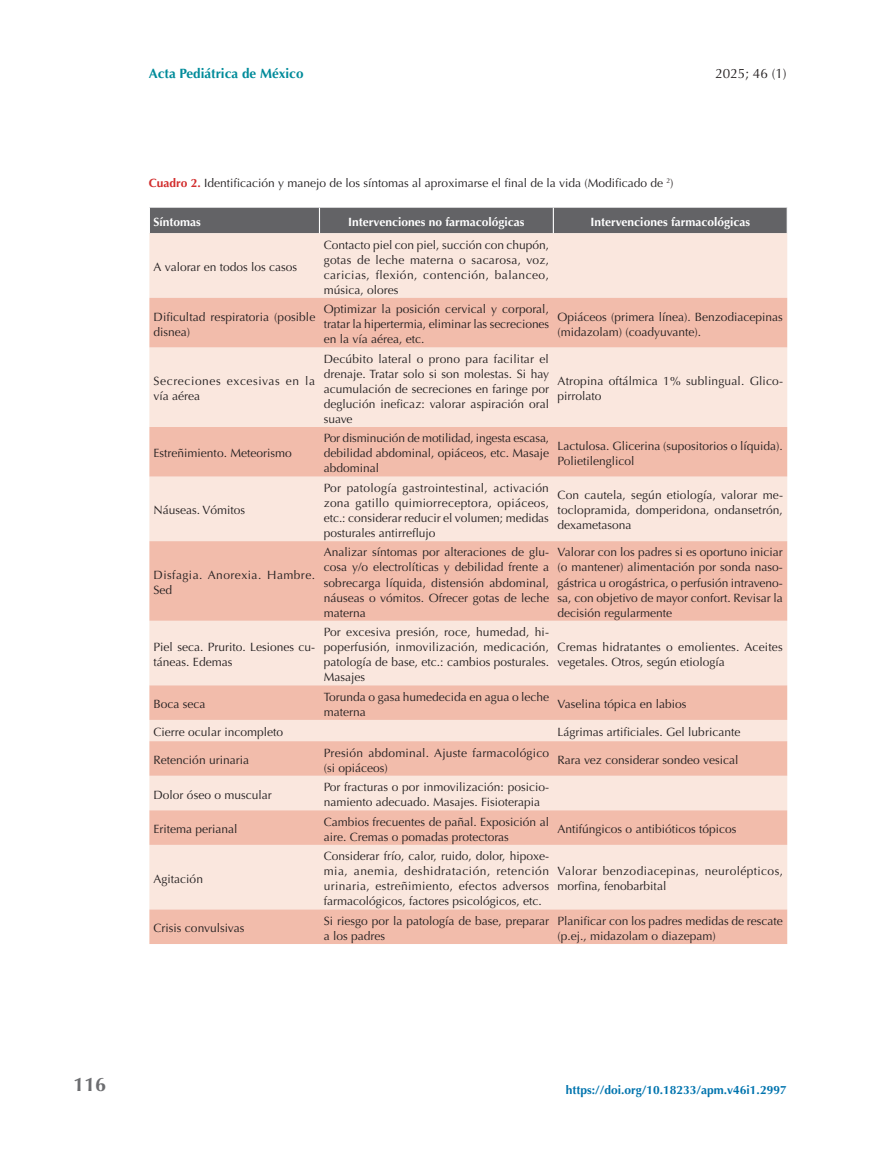
<style>
.page{position:relative;width:893px;height:1149px;background:#fff}
.page>*{position:absolute;margin:0;border:0;box-sizing:border-box;transform-origin:0 0}
.t1{font:700 19.5px "Optima";color:#6c6d70}
.t2{font:700 13.5px "Optima";color:#008b9a}
.t3{font:13.5px "Optima";color:#231f20}
.t4{font:12px/15px "Optima";color:#231f20}
.t5{font:700 12px "Optima";color:#fff}
.t6{font:12px/15px "Optima";letter-spacing:.03em;color:#231f20}
.t7{font:12px/15px "Optima";letter-spacing:.02em;color:#231f20}
.t8{font:700 12px "Optima";color:#0074ae}
.t9{font:12px/15px "Optima";letter-spacing:.05em;color:#231f20}
.t10{font:12px/15px "Optima";letter-spacing:.035em;color:#231f20}
.s1{font-weight:700;color:#d22e2e}
</style>
<div class="page">
<div style="left:149px;top:233px;width:638px;height:65px;background:#fae7de"></div>
<svg style="left:149px;top:298px;width:638px;height:645px;background:#f6d2c5"></svg>
<div style="left:150px;top:208px;width:637px;height:25px;background:#636366"></div>
<p class="t2" style="left:149px;top:66px;width:156px">Acta Pediátrica de México</p>
<p class="t3" style="left:715px;top:66px;width:73px">2025; 46 (1)</p>
<p class="t4" style="left:149px;top:175px;width:526px"><span class="s1">Cuadro 2.</span> Identificación y manejo de los síntomas al aproximarse el final de la vida (Modificado de <sup>2</sup>)</p>
<p class="t5" style="left:154px;top:215px;width:49px">Síntomas</p>
<p class="t5" style="left:348px;top:215px;width:178px">Intervenciones no farmacológicas</p>
<p class="t5" style="left:590px;top:215px;width:161px">Intervenciones farmacológicas</p>
<p class="t4" style="left:154px;top:259px;width:145px">A valorar en todos los casos</p>
<p class="t4" style="left:324px;top:237px;width:227px;text-align:justify">Contacto piel con piel, succión con chupón, gotas de leche materna o sacarosa, voz, caricias, flexión, contención, balanceo, música, olores</p>
<p class="t4" style="left:154px;top:309px;width:163px">Dificultad respiratoria (posible disnea)</p>
<p class="t4" style="left:324px;top:301px;width:227px;text-align:justify">Optimizar la posición cervical y corporal, tratar la hipertermia, eliminar las secreciones en la vía aérea, etc.</p>
<p class="t4" style="left:558px;top:309px;width:227px">Opiáceos (primera línea). Benzodiacepinas (midazolam) (coadyuvante).</p>
<p class="t9" style="left:154px;top:374px;width:163px">Secreciones excesivas en la vía aérea</p>
<p class="t4" style="left:324px;top:351px;width:227px;text-align:justify">Decúbito lateral o prono para facilitar el drenaje. Tratar solo si son molestas. Si hay acumulación de secreciones en faringe por deglución ineficaz: valorar aspiración oral suave</p>
<p class="t4" style="left:558px;top:374px;width:227px">Atropina oftálmica 1% sublingual. Glico&shy;pirrolato</p>
<p class="t4" style="left:154px;top:446px;width:140px">Estreñimiento. Meteorismo</p>
<p class="t4" style="left:154px;top:503px;width:93px">Náuseas. Vómitos</p>
<p class="t10" style="left:154px;top:567px;width:163px">Disfagia. Anorexia. Hambre.<br>Sed</p>
<p class="t4" style="left:154px;top:639px;width:163px">Piel seca. Prurito. Lesiones cu&shy;táneas. Edemas</p>
<p class="t4" style="left:324px;top:431px;width:227px;text-align:justify">Por disminución de motilidad, ingesta escasa, debilidad abdominal, opiáceos, etc. Masaje abdominal</p>
<p class="t4" style="left:558px;top:438px;width:227px">Lactulosa. Glicerina (supositorios o líquida).<br>Polietilenglicol</p>
<p class="t4" style="left:324px;top:480px;width:227px;text-align:justify">Por patología gastrointestinal, activación zona gatillo quimiorreceptora, opiáceos, etc.: considerar reducir el volumen; medidas posturales antirreflujo</p>
<p class="t4" style="left:558px;top:488px;width:227px;text-align:justify">Con cautela, según etiología, valorar me&shy;toclopramida, domperidona, ondansetrón, dexametasona</p>
<p class="t4" style="left:324px;top:545px;width:227px;text-align:justify">Analizar síntomas por alteraciones de glu&shy;cosa y/o electrolíticas y debilidad frente a sobrecarga líquida, distensión abdominal, náuseas o vómitos. Ofrecer gotas de leche materna</p>
<p class="t4" style="left:558px;top:545px;width:227px;text-align:justify">Valorar con los padres si es oportuno iniciar (o mantener) alimentación por sonda naso&shy;gástrica u orogástrica, o perfusión intraveno&shy;sa, con objetivo de mayor confort. Revisar la decisión regularmente</p>
<p class="t4" style="left:324px;top:624px;width:227px;text-align:justify">Por excesiva presión, roce, humedad, hi&shy;poperfusión, inmovilización, medicación, patología de base, etc.: cambios posturales.<br>Masajes</p>
<p class="t4" style="left:558px;top:639px;width:227px">Cremas hidratantes o emolientes. Aceites vegetales. Otros, según etiología</p>
<p class="t4" style="left:154px;top:696px;width:54px">Boca seca</p>
<p class="t4" style="left:324px;top:689px;width:227px">Torunda o gasa humedecida en agua o leche materna</p>
<p class="t4" style="left:558px;top:696px;width:130px">Vaselina tópica en labios</p>
<p class="t4" style="left:154px;top:724px;width:131px">Cierre ocular incompleto</p>
<p class="t4" style="left:558px;top:724px;width:184px">Lágrimas artificiales. Gel lubricante</p>
<p class="t4" style="left:154px;top:752px;width:97px">Retención urinaria</p>
<p class="t7" style="left:324px;top:744px;width:227px">Presión abdominal. Ajuste farmacológico (si opiáceos)</p>
<p class="t4" style="left:558px;top:752px;width:182px">Rara vez considerar sondeo vesical</p>
<p class="t4" style="left:154px;top:787px;width:120px">Dolor óseo o muscular</p>
<p class="t4" style="left:324px;top:779px;width:227px">Por fracturas o por inmovilización: posicio&shy;namiento adecuado. Masajes. Fisioterapia</p>
<p class="t4" style="left:154px;top:821px;width:86px">Eritema perianal</p>
<p class="t4" style="left:324px;top:814px;width:227px">Cambios frecuentes de pañal. Exposición al aire. Cremas o pomadas protectoras</p>
<p class="t4" style="left:558px;top:821px;width:180px">Antifúngicos o antibióticos tópicos</p>
<p class="t4" style="left:154px;top:871px;width:51px">Agitación</p>
<p class="t4" style="left:324px;top:848px;width:227px;text-align:justify">Considerar frío, calor, ruido, dolor, hipoxe&shy;mia, anemia, deshidratación, retención urinaria, estreñimiento, efectos adversos farmacológicos, factores psicológicos, etc.</p>
<p class="t6" style="left:558px;top:863px;width:227px">Valorar benzodiacepinas, neurolépticos, morfina, fenobarbital</p>
<p class="t4" style="left:154px;top:920px;width:92px">Crisis convulsivas</p>
<p class="t4" style="left:324px;top:913px;width:227px">Si riesgo por la patología de base, preparar a los padres</p>
<p class="t4" style="left:558px;top:913px;width:227px">Planificar con los padres medidas de rescate (p.ej., midazolam o diazepam)</p>
<h1 class="t1" style="left:74px;top:1072px;width:34px">116</h1>
<p class="t8" style="left:566px;top:1082px;width:222px">https://doi.org/10.18233/apm.v46i1.2997</p>
</div>
